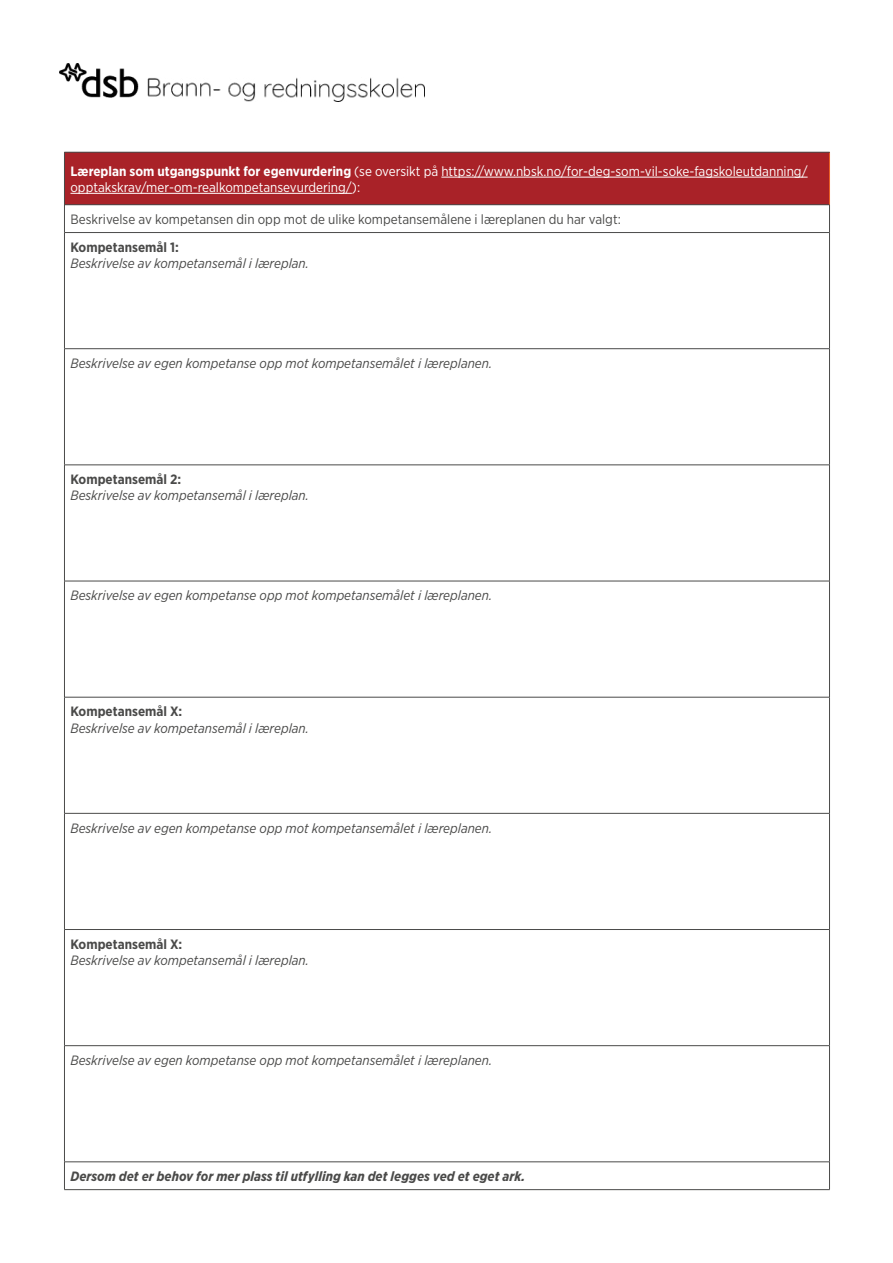
<style>
.page{position:relative;width:893px;height:1263px;background:#fff}
.page>*{position:absolute;margin:0;border:0;box-sizing:border-box;transform-origin:0 0}
.t1{font:italic 13.5px "Gotham Narrow";color:#4a4a49}
.t2{font:13.5px/16.2px "Gotham Narrow";color:#fff}
.t3{font:13.5px "Gotham Narrow";color:#4a4a49}
.t4{font:italic 700 13.5px "Gotham Narrow";color:#4a4a49}
.t5{font:700 13.5px "Gotham Narrow";color:#4a4a49}
.s1{font-weight:700}
</style>
<div class="page">
<div style="left:64px;top:152px;width:765px;height:53px;background:#a92228"></div>
<hr style="left:64px;top:204px;width:766px;height:1px;background:#4a4a49">
<svg style="left:64px;top:205px;width:1px;height:27px"></svg>
<svg style="left:829px;top:205px;width:1px;height:27px"></svg>
<hr style="left:64px;top:232px;width:766px;height:1px;background:#4a4a49">
<hr style="left:64px;top:233px;width:1px;height:115px;background:#4a4a49">
<hr style="left:829px;top:233px;width:1px;height:115px;background:#4a4a49">
<hr style="left:64px;top:348px;width:766px;height:1px;background:#4a4a49">
<hr style="left:64px;top:349px;width:1px;height:116px;background:#4a4a49">
<hr style="left:829px;top:349px;width:1px;height:116px;background:#4a4a49">
<hr style="left:64px;top:465px;width:766px;height:1px;background:#4a4a49">
<hr style="left:64px;top:465px;width:1px;height:116px;background:#4a4a49">
<hr style="left:829px;top:465px;width:1px;height:116px;background:#4a4a49">
<hr style="left:64px;top:581px;width:766px;height:1px;background:#4a4a49">
<hr style="left:64px;top:581px;width:1px;height:116px;background:#4a4a49">
<hr style="left:829px;top:581px;width:1px;height:116px;background:#4a4a49">
<hr style="left:64px;top:697px;width:766px;height:1px;background:#4a4a49">
<hr style="left:64px;top:697px;width:1px;height:116px;background:#4a4a49">
<hr style="left:829px;top:697px;width:1px;height:116px;background:#4a4a49">
<hr style="left:64px;top:813px;width:766px;height:1px;background:#4a4a49">
<hr style="left:64px;top:813px;width:1px;height:116px;background:#4a4a49">
<hr style="left:829px;top:813px;width:1px;height:116px;background:#4a4a49">
<hr style="left:64px;top:929px;width:766px;height:1px;background:#4a4a49">
<hr style="left:64px;top:930px;width:1px;height:115px;background:#4a4a49">
<hr style="left:829px;top:930px;width:1px;height:115px;background:#4a4a49">
<hr style="left:64px;top:1045px;width:766px;height:1px;background:#4a4a49">
<hr style="left:64px;top:1046px;width:1px;height:116px;background:#4a4a49">
<hr style="left:829px;top:1046px;width:1px;height:116px;background:#4a4a49">
<hr style="left:64px;top:1161px;width:766px;height:1px;background:#4a4a49">
<svg style="left:64px;top:1162px;width:1px;height:27px"></svg>
<svg style="left:829px;top:1162px;width:1px;height:27px"></svg>
<hr style="left:64px;top:1189px;width:766px;height:1px;background:#4a4a49">
<hr style="left:829px;top:152px;width:1px;height:53px;background:#ec6225">
<hr style="left:64px;top:152px;width:766px;height:1px;background:#4a4a49">
<hr style="left:64px;top:152px;width:1px;height:53px;background:#4a4a49">
<hr style="left:441px;top:177px;width:367px;height:1px;background:#fff">
<hr style="left:70px;top:193px;width:282px;height:1px;background:#fff">
<img style="left:60px;top:64px;width:79px;height:34px">
<img style="left:147px;top:78px;width:109px;height:23px">
<img style="left:264px;top:78px;width:161px;height:23px">
<p class="t2" style="left:70px;top:163px;width:739px"><span class="s1">Læreplan som utgangspunkt for egenvurdering</span> (se oversikt på https://www.nbsk.no/for-deg-som-vil-soke-fagskoleutdanning/ opptakskrav/mer-om-realkompetansevurdering/):</p>
<p class="t3" style="left:70px;top:211px;width:552px">Beskrivelse av kompetansen din opp mot de ulike kompetansemålene i læreplanen du har valgt:</p>
<p class="t5" style="left:70px;top:238px;width:110px">Kompetansemål 1:</p>
<p class="t1" style="left:70px;top:255px;width:240px">Beskrivelse av kompetansemål i læreplan.</p>
<p class="t1" style="left:70px;top:355px;width:423px">Beskrivelse av egen kompetanse opp mot kompetansemålet i læreplanen.</p>
<p class="t5" style="left:70px;top:471px;width:112px">Kompetansemål 2:</p>
<p class="t1" style="left:70px;top:487px;width:240px">Beskrivelse av kompetansemål i læreplan.</p>
<p class="t1" style="left:70px;top:587px;width:423px">Beskrivelse av egen kompetanse opp mot kompetansemålet i læreplanen.</p>
<p class="t5" style="left:70px;top:703px;width:113px">Kompetansemål X:</p>
<p class="t1" style="left:70px;top:719px;width:240px">Beskrivelse av kompetansemål i læreplan.</p>
<p class="t1" style="left:70px;top:819px;width:423px">Beskrivelse av egen kompetanse opp mot kompetansemålet i læreplanen.</p>
<p class="t5" style="left:70px;top:935px;width:113px">Kompetansemål X:</p>
<p class="t1" style="left:70px;top:952px;width:240px">Beskrivelse av kompetansemål i læreplan.</p>
<p class="t1" style="left:70px;top:1052px;width:423px">Beskrivelse av egen kompetanse opp mot kompetansemålet i læreplanen.</p>
<p class="t4" style="left:70px;top:1168px;width:456px">Dersom det er behov for mer plass til utfylling kan det legges ved et eget ark.</p>
</div>
